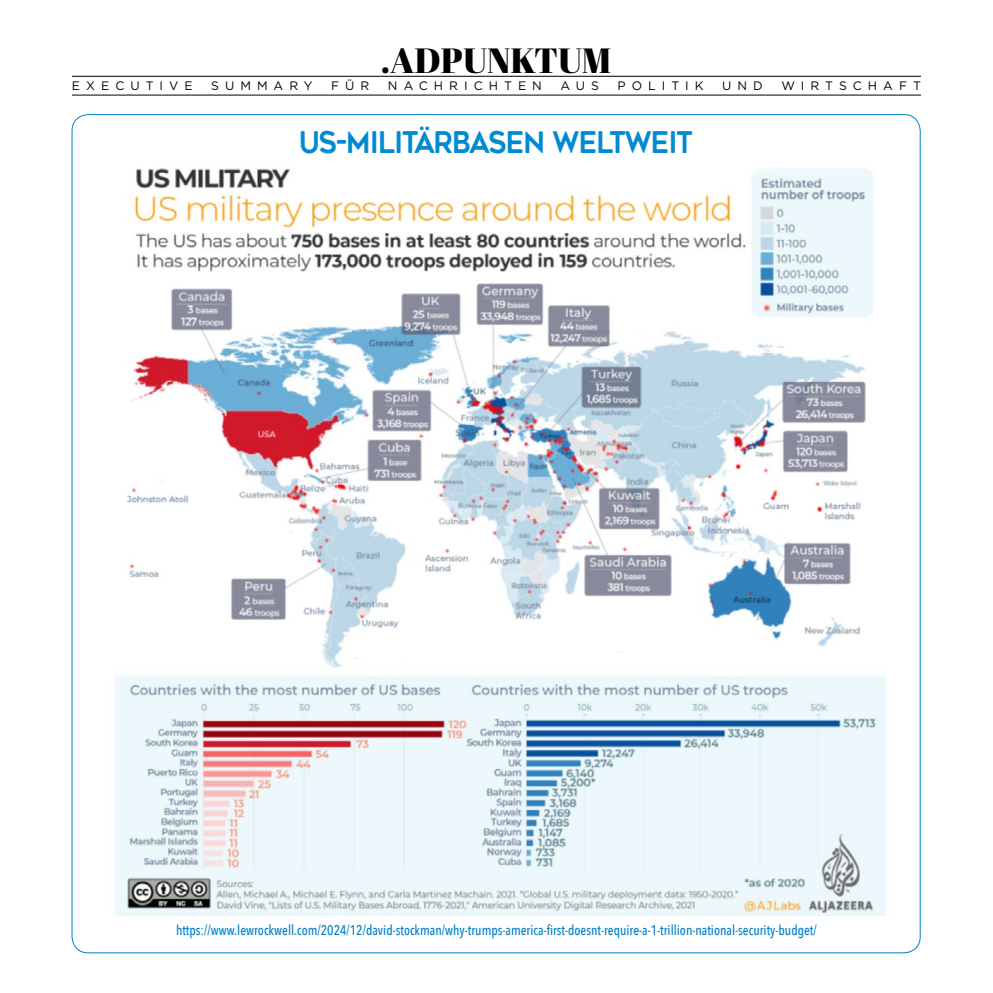
<style>
.page{position:relative;width:993px;height:993px;background:#fff}
.page>*{position:absolute;margin:0;border:0;box-sizing:border-box;transform-origin:0 0}
.t1{font:35px "Abril Fatface";color:#000}
.t2{font:29.75px "Geometos Rounded";letter-spacing:-.03em;color:#008bd1;scale:.91 1}
.t3{font:500 14px "Avenir Next Condensed";color:#007fc7;scale:.95 1}
.t4{font:12.25px "Gotham";letter-spacing:.49em;color:#000}
</style>
<div class="page">
<hr style="left:72px;top:76px;width:848px;height:1px;background:#000">
<hr style="left:72px;top:95px;width:848px;height:1px;background:#000">
<img style="left:115px;top:168px;width:770px;height:746px">
<h1 class="t1" style="left:381px;top:36px;width:232px">.ADPUNKTUM</h1>
<p class="t4" style="left:72px;top:79px;width:122px">EXECUTIVE</p>
<p class="t4" style="left:211px;top:79px;width:103px">SUMMARY</p>
<p class="t4" style="left:331px;top:79px;width:40px">FÜR</p>
<p class="t4" style="left:388px;top:79px;width:155px">NACHRICHTEN</p>
<p class="t4" style="left:560px;top:79px;width:40px">AUS</p>
<p class="t4" style="left:617px;top:79px;width:88px">POLITIK</p>
<p class="t4" style="left:722px;top:79px;width:42px">UND</p>
<p class="t4" style="left:781px;top:79px;width:141px">WIRTSCHAFT</p>
<h2 class="t2" style="left:298px;top:125px;width:434px">US-MILITÄRBASEN WELTWEIT</h2>
<p class="t3" style="left:176px;top:920px;width:675px">https://www.lewrockwell.com/2024/12/david-stockman/why-trumps-america-first-doesnt-require-a-1-trillion-national-security-budget/</p>
</div>
